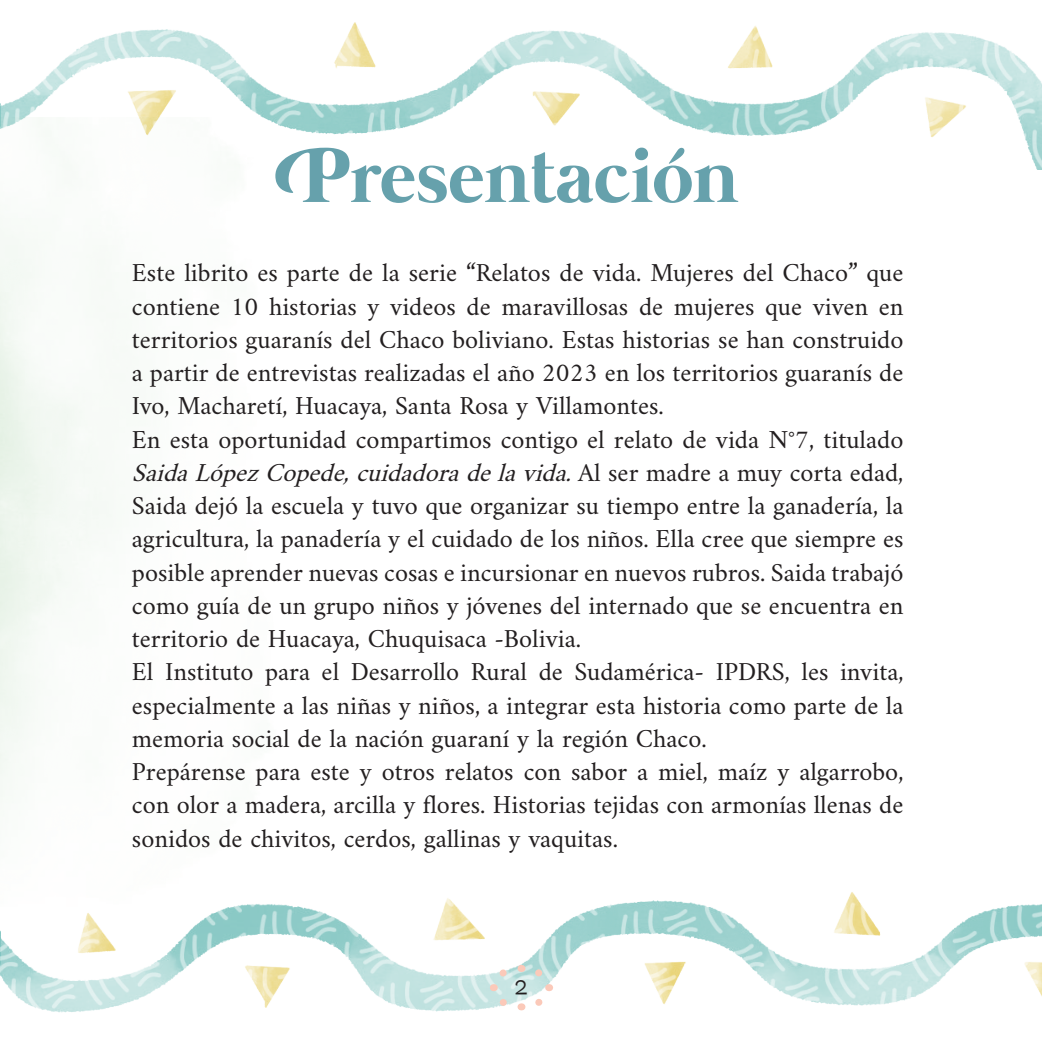
<style>
.page{position:relative;width:1042px;height:1042px;background:#fff}
.page>*{position:absolute;margin:0;border:0;box-sizing:border-box;transform-origin:0 0}
.t1{font:700 78.75px "Mermaid Swash Caps";color:#66a1ac}
.t2{font:26.25px/33.2px "Amiri";color:#231f20}
.t3{font:26.25px "Akzidenz Grotesk BE Light Os F";color:#231f20}
.s1{font-style:italic}
</style>
<div class="page">
<img style="left:0;top:22px;width:1041px;height:148px">
<img style="left:0;top:892px;width:1041px;height:121px">
<img style="left:0;top:117px;width:303px;height:789px">
<svg style="left:486px;top:961px;width:69px;height:52px"></svg>
<h1 class="t1" style="left:302px;top:131px;width:437px">Presentación</h1>
<p class="t2" style="left:132px;top:256px;width:773px">Este librito es parte de la serie “Relatos de vida. Mujeres del Chaco” que contiene 10 historias y videos de maravillosas de mujeres que viven en territorios guaranís del Chaco boliviano. Estas historias se han construido a partir de entrevistas realizadas el año 2023 en los territorios guaranís de Ivo, Macharetí, Huacaya, Santa Rosa y Villamontes.<br>En esta oportunidad compartimos contigo el relato de vida N°7, titulado <span class="s1">SaidaLópezCopede,cuidadoradelavida.</span>A l s e r m a d r e a m u y c o r t a e d a d , Saida dejó la escuela y tuvo que organizar su tiempo entre la ganadería, la agricultura, la panadería y el cuidado de los niños. Ella cree que siempre es posible aprender nuevas cosas e incursionar en nuevos rubros. Saida trabajó como guía de un grupo niños y jóvenes del internado que se encuentra en territorio de Huacaya, Chuquisaca -Bolivia.<br>El Instituto para el Desarrollo Rural de Sudamérica- IPDRS, les invita, especialmente a las niñas y niños, a integrar esta historia como parte de la memoria social de la nación guaraní y la región Chaco.<br>Prepárense para este y otros relatos con sabor a miel, maíz y algarrobo, con olor a madera, arcilla y flores. Historias tejidas con armonías llenas de sonidos de chivitos, cerdos, gallinas y vaquitas.</p>
<p class="t3" style="left:514px;top:970px;width:15px">2</p>
</div>
